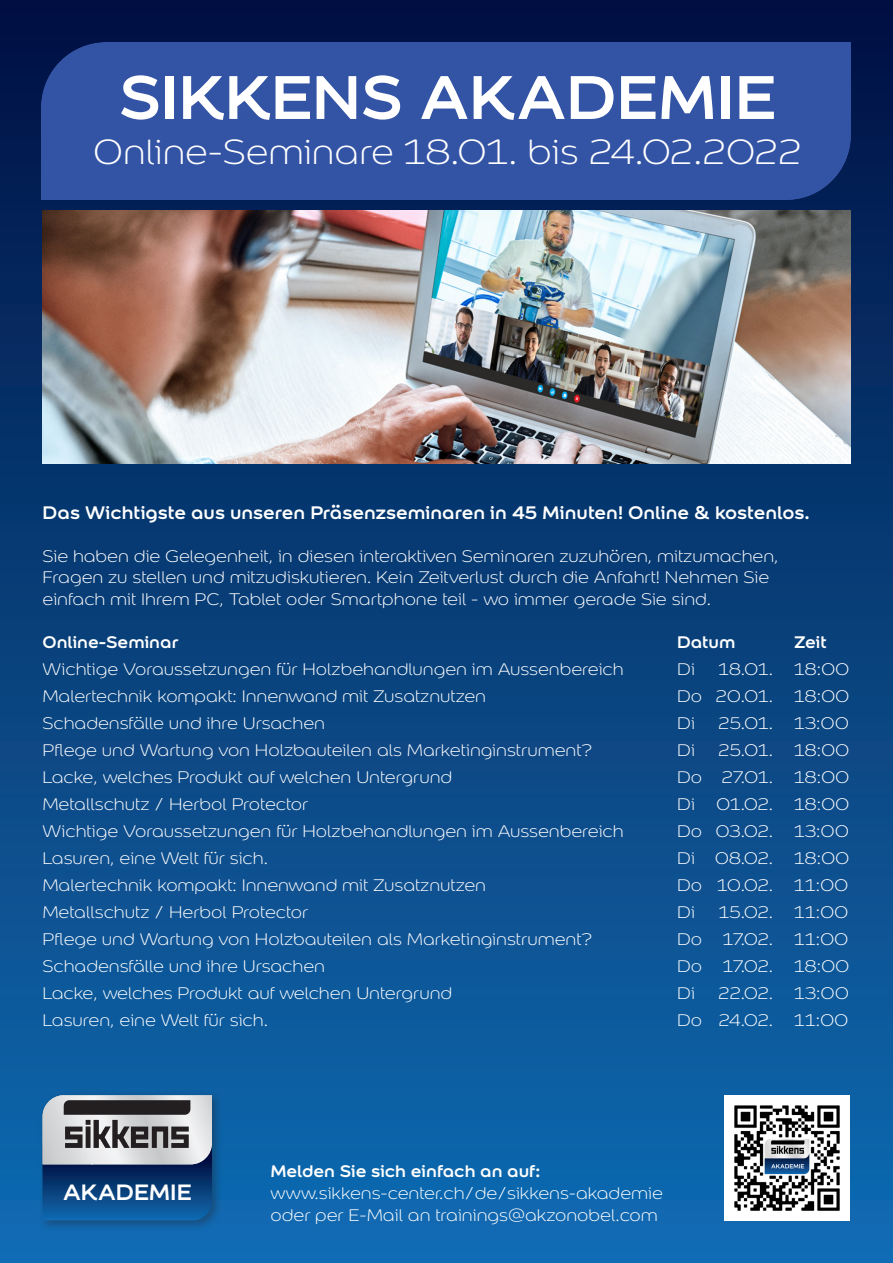
<style>
.page{position:relative;width:893px;height:1263px;background:#fff}
.page>*{position:absolute;margin:0;border:0;box-sizing:border-box;transform-origin:0 0}
.t1{font:700 66px "Colour Sans";color:#fff}
.t2{font:300 37.5px "Colour Sans";color:#fff}
.t3{font:700 23.85px "Colour Sans";color:#fff}
.t4{font:700 19.5px "Colour Sans";color:#fff}
.t5{font:300 18px/21.6px "Colour Sans";color:#fff}
.t6{font:700 18px "Colour Sans";color:#fff}
</style>
<div class="page">
<div style="left:0;top:0;width:893px;height:1263px;background:linear-gradient(to bottom,#041444,#106db3)"></div>
<div style="left:42px;top:42px;width:808px;height:157px;background:#3353a5"></div>
<img style="left:724px;top:1095px;width:125px;height:125px">
<img style="left:43px;top:211px;width:807px;height:252px">
<div style="left:38px;top:1091px;width:186px;height:141px;background:#231f20;opacity:.38"></div>
<svg style="left:43px;top:1095px;width:169px;height:125px;background:#5c7591"></svg>
<h1 class="t1" style="left:119px;top:44px;width:658px">SIKKENS AKADEMIE</h1>
<h2 class="t2" style="left:93px;top:126px;width:710px">Online-Seminare 18.01. bis 24.02.2022</h2>
<p class="t4" style="left:43px;top:496px;width:769px">Das Wichtigste aus unseren Präsenzseminaren in 45 Minuten! Online &amp; kostenlos.</p>
<p class="t5" style="left:43px;top:544px;width:738px">Sie haben die Gelegenheit, in diesen interaktiven Seminaren zuzuhören, mitzumachen,<br>Fragen zu stellen und mitzudiskutieren. Kein Zeitverlust durch die Anfahrt! Nehmen Sie einfach mit Ihrem PC, Tablet oder Smartphone teil - wo immer gerade Sie sind.</p>
<p class="t6" style="left:43px;top:628px;width:137px">Online-Seminar</p>
<p class="t6" style="left:677px;top:628px;width:60px">Datum</p>
<p class="t6" style="left:794px;top:628px;width:34px">Zeit</p>
<p class="t5" style="left:43px;top:658px;width:583px">Wichtige Voraussetzungen für Holzbehandlungen im Aussenbereich</p>
<p class="t5" style="left:677px;top:658px;width:19px">Di</p>
<p class="t5" style="left:718px;top:658px;width:132px">18.01. 18:00</p>
<p class="t5" style="left:43px;top:685px;width:445px">Malertechnik kompakt: Innenwand mit Zusatznutzen</p>
<p class="t5" style="left:677px;top:685px;width:174px">Do 20.01. 18:00</p>
<p class="t5" style="left:43px;top:712px;width:284px">Schadensfälle und ihre Ursachen</p>
<p class="t5" style="left:677px;top:712px;width:19px">Di</p>
<p class="t5" style="left:718px;top:712px;width:132px">25.01. 13:00</p>
<p class="t5" style="left:43px;top:739px;width:551px">Pflege und Wartung von Holzbauteilen als Marketinginstrument?</p>
<p class="t5" style="left:677px;top:739px;width:19px">Di</p>
<p class="t5" style="left:718px;top:739px;width:132px">25.01. 18:00</p>
<p class="t5" style="left:43px;top:766px;width:411px">Lacke, welches Produkt auf welchen Untergrund</p>
<p class="t5" style="left:677px;top:766px;width:174px">Do 27.01. 18:00</p>
<p class="t5" style="left:43px;top:793px;width:267px">Metallschutz / Herbol Protector</p>
<p class="t5" style="left:677px;top:793px;width:174px">Di 01.02. 18:00</p>
<p class="t5" style="left:43px;top:820px;width:583px">Wichtige Voraussetzungen für Holzbehandlungen im Aussenbereich</p>
<p class="t5" style="left:677px;top:820px;width:173px">Do 03.02. 13:00</p>
<p class="t5" style="left:43px;top:847px;width:227px">Lasuren, eine Welt für sich.</p>
<p class="t5" style="left:677px;top:847px;width:174px">Di 08.02. 18:00</p>
<p class="t5" style="left:43px;top:874px;width:445px">Malertechnik kompakt: Innenwand mit Zusatznutzen</p>
<p class="t5" style="left:677px;top:874px;width:173px">Do 10.02. 11:00</p>
<p class="t5" style="left:43px;top:901px;width:267px">Metallschutz / Herbol Protector</p>
<p class="t5" style="left:677px;top:901px;width:19px">Di</p>
<p class="t5" style="left:719px;top:901px;width:131px">15.02. 11:00</p>
<p class="t5" style="left:43px;top:928px;width:551px">Pflege und Wartung von Holzbauteilen als Marketinginstrument?</p>
<p class="t5" style="left:677px;top:928px;width:173px">Do 17.02. 11:00</p>
<p class="t5" style="left:43px;top:955px;width:284px">Schadensfälle und ihre Ursachen</p>
<p class="t5" style="left:677px;top:955px;width:174px">Do 17.02. 18:00</p>
<p class="t5" style="left:43px;top:982px;width:411px">Lacke, welches Produkt auf welchen Untergrund</p>
<p class="t5" style="left:677px;top:982px;width:19px">Di</p>
<p class="t5" style="left:718px;top:982px;width:132px">22.02. 13:00</p>
<p class="t5" style="left:43px;top:1009px;width:227px">Lasuren, eine Welt für sich.</p>
<p class="t5" style="left:677px;top:1009px;width:173px">Do 24.02. 11:00</p>
<h3 class="t3" style="left:63px;top:1173px;width:130px">AKADEMIE</h3>
<p class="t6" style="left:271px;top:1157px;width:271px">Melden Sie sich einfach an auf:</p>
<p class="t5" style="left:271px;top:1181px;width:394px">www.sikkens-center.ch/de/sikkens-akademie oder per E-Mail an trainings@akzonobel.com</p>
</div>
